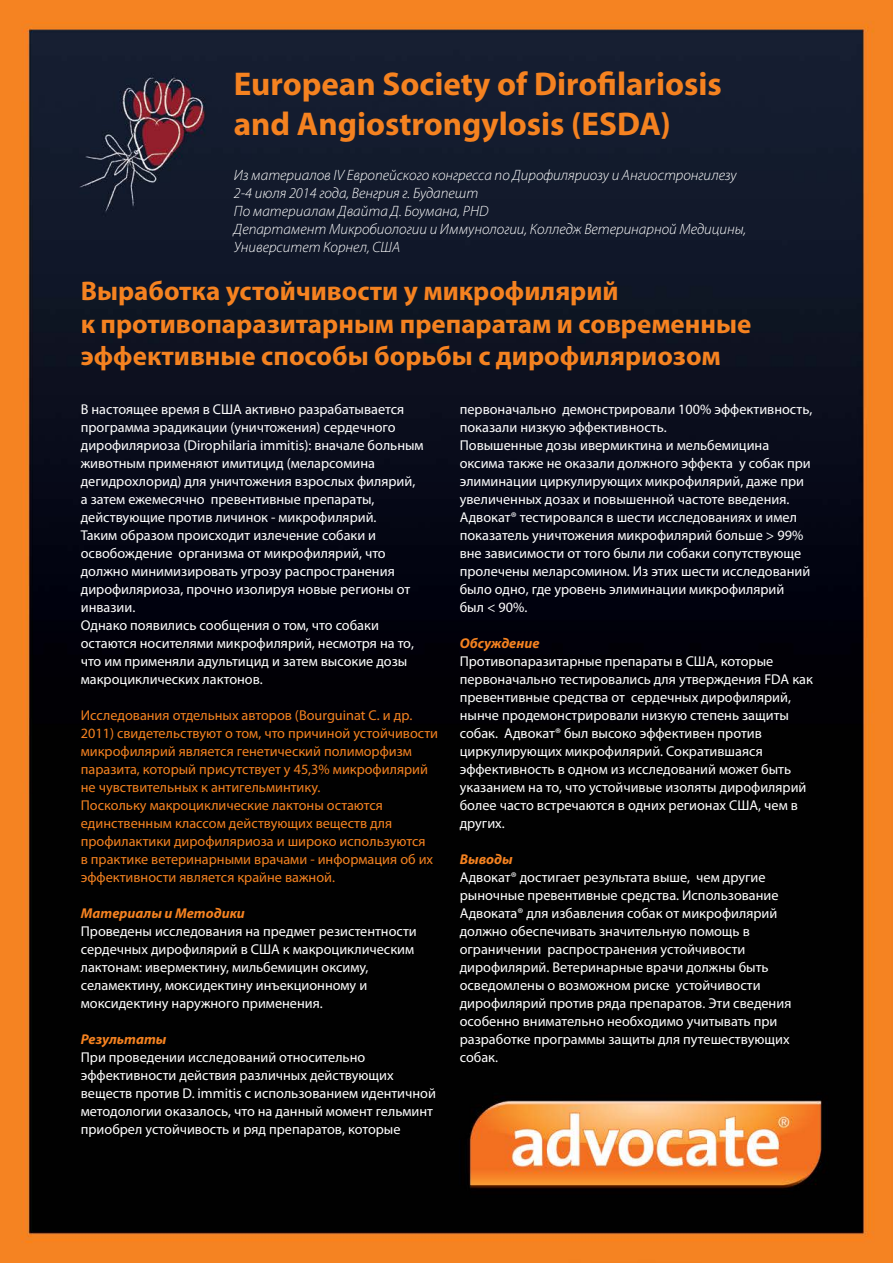
<style>
.page{position:relative;width:893px;height:1263px;background:#fff}
.page>*{position:absolute;margin:0;border:0;box-sizing:border-box;transform-origin:0 0}
.t1{font:700 33px/39.6px "Myriad Pro";color:#f58220}
.t2{font:700 27px/32.4px "Myriad Pro";color:#f58220}
.t3{font:italic 300 15px/18px "Myriad Pro";color:#fff}
.t4{font:14.25px/18px "Myriad Pro";color:#fff}
.t5{font:14.25px/18px "Myriad Pro";color:#f58220}
.t6{font:italic 700 14.25px "Myriad Pro";color:#f58220}
</style>
<div class="page">
<img style="left:0;top:0;width:893px;height:1263px">
<h1 class="t1" style="left:234px;top:63px;width:489px">European Society of Dirofilariosis and Angiostrongylosis (ESDA)</h1>
<p class="t3" style="left:234px;top:166px;width:514px">Из материалов IV Европейского конгресса по Дирофиляриозу и Ангиостронгилезу 2-4 июля 2014 года, Венгрия г. Будапешт<br>По материалам Двайта Д. Боумана, PHD<br>Департамент Микробиологии и Иммунологии, Колледж Ветеринарной Медицины, Университет Корнел, США</p>
<h2 class="t2" style="left:81px;top:274px;width:672px">Выработка устойчивости у микрофилярий<br>к противопаразитарным препаратам и современные эффективные способы борьбы с дирофиляриозом</h2>
<p class="t4" style="left:81px;top:400px;width:344px">В настоящее время в США активно разрабатывается программа эрадикации (уничтожения) сердечного дирофиляриоза (Dirophilaria immitis): вначале больным животным применяют имитицид (меларсомина дегидрохлорид) для уничтожения взрослых филярий, а затем ежемесячно превентивные препараты, действующие против личинок - микрофилярий.<br>Таким образом происходит излечение собаки и освобождение организма от микрофилярий, что должно минимизировать угрозу распространения дирофиляриоза, прочно изолируя новые регионы от инвазии.<br>Однако появились сообщения о том, что собаки остаются носителями микрофилярий, несмотря на то, что им применяли адультицид и затем высокие дозы макроциклических лактонов.</p>
<p class="t5" style="left:81px;top:706px;width:359px">Исследования отдельных авторов (Bourguinat C. и др.<br>2011) свидетельствуют о том, что причиной устойчивости микрофилярий является генетический полиморфизм паразита, который присутствует у 45,3% микрофилярий не чувствительных к антигельминтику.<br>Поскольку макроциклические лактоны остаются единственным классом действующих веществ для профилактики дирофиляриоза и широко используются<br>в практике ветеринарными врачами - информация об их эффективности является крайне важной.</p>
<p class="t6" style="left:81px;top:904px;width:166px">Материалы и Методики</p>
<p class="t4" style="left:81px;top:922px;width:337px">Проведены исследования на предмет резистентности сердечных дирофилярий в США к макроциклическим лактонам: ивермектину, мильбемицин оксиму, селамектину, моксидектину инъекционному и моксидектину наружного применения.</p>
<p class="t6" style="left:81px;top:1030px;width:87px">Результаты</p>
<p class="t4" style="left:81px;top:1048px;width:357px">При проведении исследований относительно эффективности действия различных действующих веществ против D. immitis с использованием идентичной методологии оказалось, что на данный момент гельминт приобрел устойчивость и ряд препаратов, которые</p>
<p class="t4" style="left:460px;top:400px;width:354px">первоначально демонстрировали 100% эффективность, показали низкую эффективность.<br>Повышенные дозы ивермиктина и мельбемицина оксима также не оказали должного эффекта у собак при элиминации циркулирующих микрофилярий, даже при увеличенных дозах и повышенной частоте введения.<br>Адвокат® тестировался в шести исследованиях и имел показатель уничтожения микрофилярий больше &gt; 99% вне зависимости от того были ли собаки сопутствующе пролечены меларсомином. Из этих шести исследований было одно, где уровень элиминации микрофилярий<br>был &lt; 90%.</p>
<p class="t6" style="left:460px;top:634px;width:81px">Обсуждение</p>
<p class="t4" style="left:460px;top:652px;width:355px">Противопаразитарные препараты в США, которые первоначально тестировались для утверждения FDA как превентивные средства от сердечных дирофилярий, нынче продемонстрировали низкую степень защиты собак. Адвокат® был высоко эффективен против циркулирующих микрофилярий. Сократившаяся эффективность в одном из исследований может быть указанием на то, что устойчивые изоляты дирофилярий более часто встречаются в одних регионах США, чем в других.</p>
<p class="t6" style="left:460px;top:850px;width:54px">Выводы</p>
<p class="t4" style="left:460px;top:868px;width:333px">Адвокат® достигает результата выше, чем другие рыночные превентивные средства. Использование Адвоката® для избавления собак от микрофилярий должно обеспечивать значительную помощь в ограничении распространения устойчивости дирофилярий. Ветеринарные врачи должны быть осведомлены о возможном риске устойчивости дирофилярий против ряда препаратов. Эти сведения особенно внимательно необходимо учитывать при разработке программы защиты для путешествующих собак.</p>
</div>
